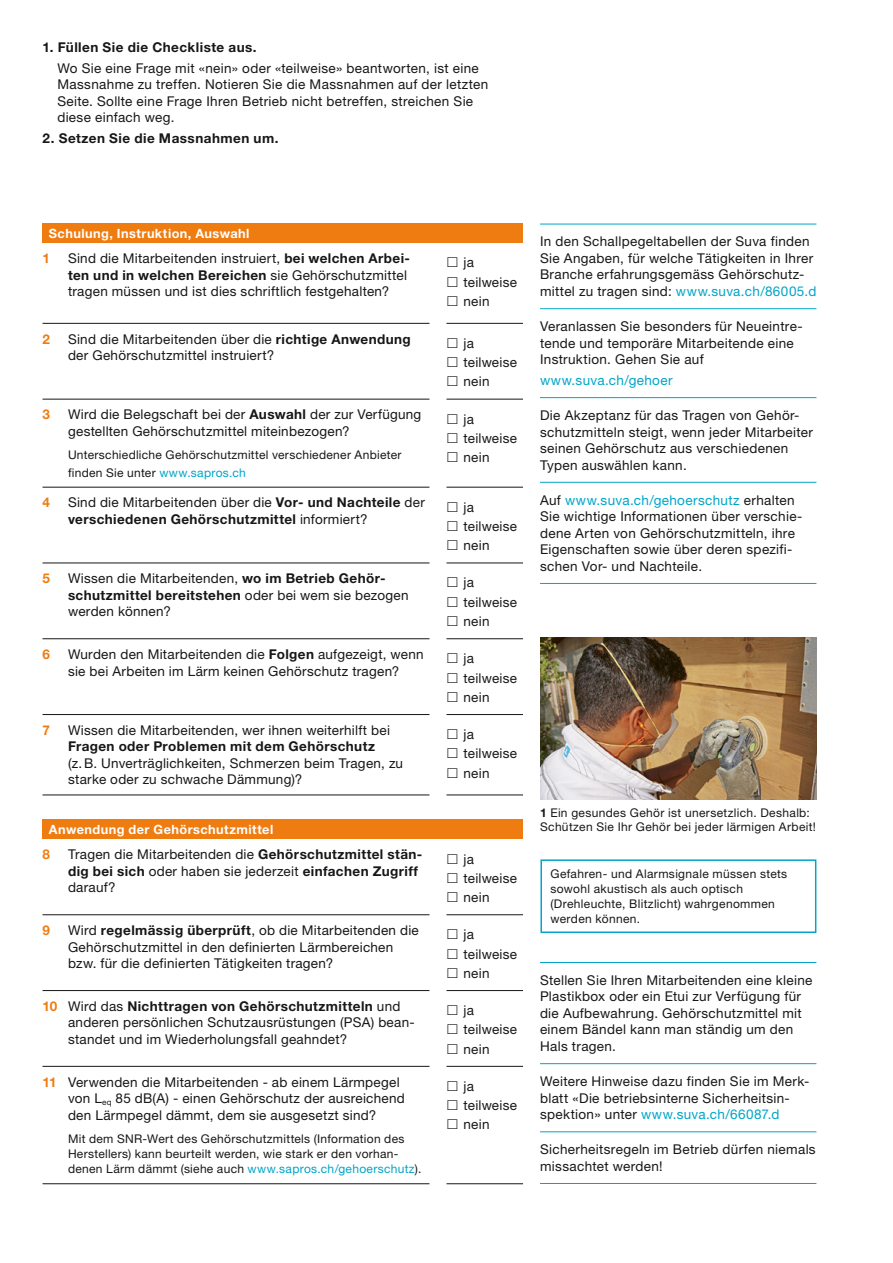
<style>
.page{position:relative;width:893px;height:1263px;background:#fff}
.page>*{position:absolute;margin:0;border:0;box-sizing:border-box;transform-origin:0 0}
.t1{font:13.5px/16.5px "Helvetica Neue LT Std";letter-spacing:.02em;color:#181716}
.t2{font:700 13.5px/16.5px "Helvetica Neue LT Std";letter-spacing:.03em;color:#181716}
.t3{font:13.5px "Helvetica Neue LT Std";letter-spacing:.025em;color:#00a5c8}
.t4{font:700 13.5px "Helvetica Neue LT Std";color:#ef7c11}
.t5{font:700 12.75px "Helvetica Neue LT Std";letter-spacing:.035em;color:#fff}
.t6{font:12px/15px "Helvetica Neue LT Std";letter-spacing:.025em;color:#181716}
.s1{font-weight:700}
.s2{color:#00a5c8}
.s3{font-weight:400}
.s4{font-weight:700;color:#ef7c11}
</style>
<div class="page">
<img style="left:540px;top:638px;width:276px;height:161px">
<div style="left:43px;top:224px;width:480px;height:19px;background:#ef7c11"></div>
<hr style="left:446px;top:323px;width:77px;height:1px;background:#181716">
<hr style="left:446px;top:399px;width:77px;height:1px;background:#181716">
<hr style="left:446px;top:487px;width:77px;height:1px;background:#181716">
<hr style="left:446px;top:563px;width:77px;height:1px;background:#181716">
<hr style="left:446px;top:638px;width:77px;height:1px;background:#181716">
<hr style="left:446px;top:714px;width:77px;height:1px;background:#181716">
<hr style="left:446px;top:794px;width:77px;height:1px;background:#181716">
<hr style="left:43px;top:323px;width:386px;height:1px;background:#181716">
<hr style="left:43px;top:399px;width:386px;height:1px;background:#181716">
<hr style="left:43px;top:487px;width:386px;height:1px;background:#181716">
<hr style="left:43px;top:563px;width:386px;height:1px;background:#181716">
<hr style="left:43px;top:638px;width:386px;height:1px;background:#181716">
<hr style="left:43px;top:714px;width:386px;height:1px;background:#181716">
<hr style="left:43px;top:794px;width:386px;height:1px;background:#181716">
<div style="left:43px;top:820px;width:480px;height:19px;background:#ef7c11"></div>
<hr style="left:446px;top:1183px;width:77px;height:1px;background:#181716">
<hr style="left:446px;top:914px;width:77px;height:1px;background:#181716">
<hr style="left:446px;top:990px;width:77px;height:1px;background:#181716">
<hr style="left:446px;top:1066px;width:77px;height:1px;background:#181716">
<hr style="left:43px;top:914px;width:386px;height:1px;background:#181716">
<hr style="left:43px;top:990px;width:386px;height:1px;background:#181716">
<hr style="left:43px;top:1066px;width:386px;height:1px;background:#181716">
<hr style="left:43px;top:1183px;width:386px;height:1px;background:#181716">
<div style="left:540px;top:859px;width:276px;height:74px;border:2px solid #00a5c8"></div>
<hr style="left:540px;top:224px;width:276px;height:1px;background:#00a5c8">
<hr style="left:540px;top:308px;width:276px;height:1px;background:#00a5c8">
<hr style="left:540px;top:397px;width:276px;height:1px;background:#00a5c8">
<hr style="left:540px;top:482px;width:276px;height:1px;background:#00a5c8">
<hr style="left:540px;top:583px;width:276px;height:1px;background:#00a5c8">
<hr style="left:540px;top:962px;width:276px;height:1px;background:#00a5c8">
<hr style="left:540px;top:1063px;width:276px;height:1px;background:#00a5c8">
<hr style="left:540px;top:1131px;width:276px;height:1px;background:#00a5c8">
<hr style="left:540px;top:1183px;width:276px;height:1px;background:#00a5c8">
<p class="t2" style="left:43px;top:39px;width:216px">1. Füllen Sie die Checkliste aus.</p>
<p class="t1" style="left:57px;top:60px;width:432px">Wo Sie eine Frage mit «nein» oder «teilweise» beantworten, ist eine Massnahme zu treffen. Notieren Sie die Massnahmen auf der letzten Seite. Sollte eine Frage Ihren Betrieb nicht betreffen, streichen Sie diese einfach weg.</p>
<p class="t2" style="left:43px;top:130px;width:237px">2. Setzen Sie die Massnahmen um.</p>
<p class="t5" style="left:49px;top:225px;width:202px">Schulung, Instruktion, Auswahl</p>
<p class="t4" style="left:43px;top:250px;width:9px">1</p>
<p class="t1" style="left:68px;top:250px;width:343px">Sind die Mitarbeitenden instruiert, <span class="s1">bei welchen Arbei&shy;ten und in welchen Bereichen</span> sie Gehörschutzmittel tragen müssen und ist dies schriftlich festgehalten?</p>
<p class="t1" style="left:463px;top:253px;width:55px;line-height:19.2px">ja teilweise nein</p>
<p class="t4" style="left:43px;top:330px;width:9px">2</p>
<p class="t1" style="left:68px;top:330px;width:344px">Sind die Mitarbeitenden über die <span class="s1">richtige Anwendung </span>der Gehörschutzmittel instruiert?</p>
<p class="t1" style="left:463px;top:333px;width:55px;line-height:19.2px">ja teilweise nein</p>
<p class="t4" style="left:43px;top:406px;width:9px">3</p>
<p class="t1" style="left:68px;top:406px;width:355px">Wird die Belegschaft bei der <span class="s1">Auswahl</span> der zur Verfügung gestellten Gehörschutzmittel miteinbezogen?</p>
<p class="t6" style="left:68px;top:446px;width:335px;line-height:17.1px">Unterschiedliche Gehörschutzmittel verschiedener Anbieter finden Sie unter <span class="s2">www.sapros.ch</span></p>
<p class="t1" style="left:463px;top:409px;width:55px;line-height:19.2px">ja teilweise nein</p>
<p class="t4" style="left:43px;top:494px;width:9px">4</p>
<p class="t2" style="left:68px;top:494px;width:358px"><span class="s3">Sind die Mitarbeitenden über die</span> Vor- und Nachteile <span class="s3">der </span>verschiedenen Gehörschutzmittel <span class="s3">informiert?</span></p>
<p class="t1" style="left:463px;top:497px;width:55px;line-height:19.2px">ja teilweise nein</p>
<p class="t4" style="left:43px;top:570px;width:9px">5</p>
<p class="t1" style="left:68px;top:570px;width:342px">Wissen die Mitarbeitenden, <span class="s1">wo im Betrieb Gehör&shy;schutzmittel bereitstehen</span> oder bei wem sie bezogen werden können?</p>
<p class="t1" style="left:463px;top:573px;width:55px;line-height:19.2px">ja teilweise nein</p>
<p class="t4" style="left:43px;top:646px;width:9px">6</p>
<p class="t1" style="left:68px;top:646px;width:357px">Wurden den Mitarbeitenden die <span class="s1">Folgen</span> aufgezeigt, wenn sie bei Arbeiten im Lärm keinen Gehörschutz tragen?</p>
<p class="t1" style="left:464px;top:649px;width:55px;line-height:19.2px">ja teilweise nein</p>
<p class="t4" style="left:43px;top:722px;width:9px">7</p>
<p class="t1" style="left:68px;top:721px;width:323px">Wissen die Mitarbeitenden, wer ihnen weiterhilft bei</p>
<p class="t2" style="left:68px;top:738px;width:308px">Fragen oder Problemen mit dem Gehörschutz</p>
<p class="t1" style="left:68px;top:754px;width:337px">(z.B. Unverträglichkeiten, Schmerzen beim Tragen, zu starke oder zu schwache Dämmung)?</p>
<p class="t1" style="left:464px;top:724px;width:55px;line-height:19.2px">ja teilweise nein</p>
<p class="t5" style="left:49px;top:821px;width:226px">Anwendung der Gehörschutzmittel</p>
<p class="t4" style="left:43px;top:846px;width:9px">8</p>
<p class="t1" style="left:68px;top:846px;width:356px">Tragen die Mitarbeitenden die <span class="s1">Gehörschutzmittel stän&shy;dig bei sich</span> oder haben sie jederzeit <span class="s1">einfachen Zugriff </span>darauf?</p>
<p class="t1" style="left:463px;top:849px;width:55px;line-height:19.2px">ja teilweise nein</p>
<p class="t4" style="left:43px;top:922px;width:9px">9</p>
<p class="t1" style="left:68px;top:922px;width:352px">Wird <span class="s1">regelmässig überprüft</span>, ob die Mitarbeitenden die<br>Gehörschutzmittel in den definierten Lärmbereichen bzw. für die definierten Tätigkeiten tragen?</p>
<p class="t1" style="left:463px;top:925px;width:55px;line-height:19.2px">ja teilweise nein</p>
<p class="t1" style="left:68px;top:997px;width:348px;text-indent:-26px"><span class="s4">10</span> Wird das <span class="s1">Nichttragen von Gehörschutzmitteln</span> und anderen persönlichen Schutzausrüstungen (PSA) bean&shy;standet und im Wiederholungsfall geahndet?</p>
<p class="t1" style="left:464px;top:1000px;width:55px;line-height:19.2px">ja teilweise nein</p>
<p class="t1" style="left:68px;top:1073px;width:338px;text-indent:-25px"><span class="s4">11</span> Verwenden die Mitarbeitenden - ab einem Lärmpegel von L<sub>eq</sub> 85 dB(A) - einen Gehörschutz der ausreichend den Lärmpegel dämmt, dem sie ausgesetzt sind?</p>
<p class="t6" style="left:68px;top:1131px;width:355px">Mit dem SNR-Wert des Gehörschutzmittels (Information des<br>Herstellers) kann beurteilt werden, wie stark er den vorhan&shy;denen Lärm dämmt (siehe auch <span class="s2">www.sapros.ch/gehoerschutz</span>).</p>
<p class="t1" style="left:463px;top:1076px;width:55px;line-height:19.2px">ja teilweise nein</p>
<p class="t1" style="left:540px;top:233px;width:278px">In den Schallpegeltabellen der Suva finden Sie Angaben, für welche Tätigkeiten in Ihrer Branche erfahrungsgemäss Gehörschutz&shy;mittel zu tragen sind: <span class="s2">www.suva.ch/86005.d</span></p>
<p class="t1" style="left:540px;top:318px;width:264px">Veranlassen Sie besonders für Neueintre&shy;tende und temporäre Mitarbeitende eine<br>Instruktion. Gehen Sie auf</p>
<p class="t3" style="left:540px;top:372px;width:134px">www.suva.ch/gehoer</p>
<p class="t1" style="left:540px;top:407px;width:274px">Die Akzeptanz für das Tragen von Gehör&shy;schutzmitteln steigt, wenn jeder Mitarbeiter seinen Gehörschutz aus verschiedenen Typen auswählen kann.</p>
<p class="t1" style="left:540px;top:491px;width:264px">Auf <span class="s2">www.suva.ch/gehoerschutz</span> erhalten Sie wichtige Informationen über verschie&shy;dene Arten von Gehörschutzmitteln, ihre Eigenschaften sowie über deren spezifi&shy;schen Vor- und Nachteile.</p>
<p class="t6" style="left:540px;top:805px;width:277px;line-height:14.4px"><span class="s1">1</span> Ein gesundes Gehör ist unersetzlich. Deshalb:<br>Schützen Sie Ihr Gehör bei jeder lärmigen Arbeit!</p>
<p class="t6" style="left:550px;top:866px;width:238px">Gefahren- und Alarmsignale müssen stets sowohl akustisch als auch optisch (Drehleuchte, Blitzlicht) wahrgenommen werden können.</p>
<p class="t1" style="left:540px;top:972px;width:274px">Stellen Sie Ihren Mitarbeitenden eine kleine Plastikbox oder ein Etui zur Verfügung für die Aufbewahrung. Gehörschutzmittel mit einem Bändel kann man ständig um den Hals tragen.</p>
<p class="t1" style="left:540px;top:1073px;width:271px">Weitere Hinweise dazu finden Sie im Merk&shy;blatt «Die betriebsinterne Sicherheitsin&shy;spektion» unter <span class="s2">www.suva.ch/66087.d</span></p>
<p class="t1" style="left:540px;top:1141px;width:277px">Sicherheitsregeln im Betrieb dürfen niemals missachtet werden!</p>
</div>
